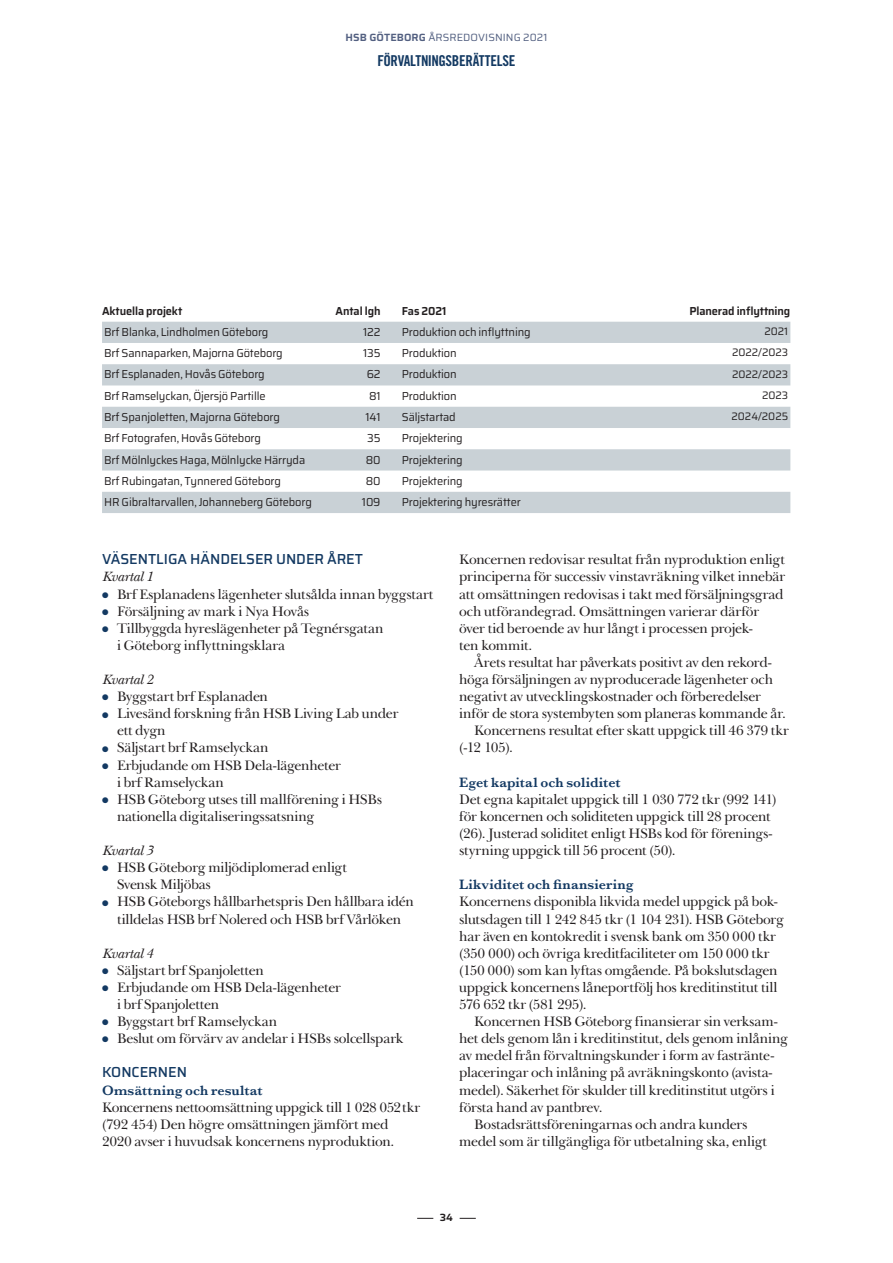
<style>
.page{position:relative;width:893px;height:1263px;background:#fff}
.page>*{position:absolute;margin:0;border:0;box-sizing:border-box;transform-origin:0 0}
.Rubrik_vinjett{font:15px "Trade Gothic LT Pro Bd Cn 20";letter-spacing:-.025em;color:#133962}
._2021_ÅR_Rubrik_2{font:500 14.55px "Saira";color:#133962}
._2021_Bröd{font:14.1px/17.1px "New Baskerville IT Cby BT";letter-spacing:-.02em;color:#231f20}
._2021_Bröd_indrag{font:14.1px/17.1px "New Baskerville IT Cby BT";letter-spacing:-.02em;color:#231f20}
._2021_ÅR_Rubrik_3{font:600 14.1px "Baskerville";letter-spacing:.005em;color:#133962}
._2021_Bröd-2{font:italic 14.1px "New Baskerville";letter-spacing:-.02em;color:#231f20}
._2021_FIN_Tabelltext{font:11.55px "Saira";letter-spacing:-.01em;color:#231f20;scale:.95 1}
._2021_FIN_Tabelltext-2{font:600 11.55px "Saira";letter-spacing:-.01em;color:#231f20;scale:.95 1}
._2021_Tabelltext_hög{font:10.8px "Saira";color:#231f20}
.t1{font:10.5px "Saira";letter-spacing:.01em;color:#536081}
.t2{font:600 10.5px "Saira";color:#231f20}
.s1{font-weight:600}
.s2{color:#133962}
</style>
<div class="page">
<svg style="left:417px;top:1218px;width:16px;height:1px"></svg>
<svg style="left:460px;top:1218px;width:16px;height:1px"></svg>
<svg style="left:102px;top:322px;width:688px;height:191px;fill:#c9d1d6"></svg>
<p class="t1" style="left:346px;top:29px;width:203px"><span class="s1">HSB GÖTEBORG</span> ÅRSREDOVISNING 2021</p>
<p class="Rubrik_vinjett" style="left:377px;top:52px;width:140px">FÖRVALTNINGSBERÄTTELSE</p>
<p class="_2021_FIN_Tabelltext-2" style="left:102px;top:302px;width:86px">Aktuella projekt</p>
<p class="_2021_FIN_Tabelltext-2" style="left:336px;top:302px;width:49px">Antal lgh</p>
<p class="_2021_FIN_Tabelltext-2" style="left:402px;top:302px;width:48px">Fas 2021</p>
<p class="_2021_FIN_Tabelltext-2" style="left:689px;top:302px;width:108px">Planerad inflyttning</p>
<p class="_2021_FIN_Tabelltext" style="left:104px;top:322px;width:174px">Brf Blanka, Lindholmen Göteborg</p>
<p class="_2021_FIN_Tabelltext" style="left:363px;top:322px;width:20px">122</p>
<p class="_2021_FIN_Tabelltext" style="left:402px;top:322px;width:137px">Produktion och inflyttning</p>
<p class="_2021_Tabelltext_hög" style="left:764px;top:322px;width:25px">2021</p>
<p class="_2021_FIN_Tabelltext" style="left:104px;top:344px;width:190px">Brf Sannaparken, Majorna Göteborg</p>
<p class="_2021_FIN_Tabelltext" style="left:363px;top:344px;width:20px">135</p>
<p class="_2021_FIN_Tabelltext" style="left:402px;top:344px;width:59px">Produktion</p>
<p class="_2021_Tabelltext_hög" style="left:732px;top:344px;width:58px">2022/2023</p>
<p class="_2021_FIN_Tabelltext" style="left:104px;top:365px;width:171px">Brf Esplanaden, Hovås Göteborg</p>
<p class="_2021_FIN_Tabelltext" style="left:367px;top:365px;width:16px">62</p>
<p class="_2021_FIN_Tabelltext" style="left:402px;top:365px;width:59px">Produktion</p>
<p class="_2021_Tabelltext_hög" style="left:732px;top:365px;width:58px">2022/2023</p>
<p class="_2021_FIN_Tabelltext" style="left:104px;top:386px;width:171px">Brf Ramselyckan, Öjersjö Partille</p>
<p class="_2021_FIN_Tabelltext" style="left:369px;top:386px;width:14px">81</p>
<p class="_2021_FIN_Tabelltext" style="left:402px;top:386px;width:59px">Produktion</p>
<p class="_2021_Tabelltext_hög" style="left:762px;top:386px;width:28px">2023</p>
<p class="_2021_FIN_Tabelltext" style="left:104px;top:407px;width:187px">Brf Spanjoletten, Majorna Göteborg</p>
<p class="_2021_FIN_Tabelltext" style="left:365px;top:407px;width:17px">141</p>
<p class="_2021_FIN_Tabelltext" style="left:402px;top:407px;width:58px">Säljstartad</p>
<p class="_2021_Tabelltext_hög" style="left:731px;top:408px;width:58px">2024/2025</p>
<p class="_2021_FIN_Tabelltext" style="left:104px;top:429px;width:167px">Brf Fotografen, Hovås Göteborg</p>
<p class="_2021_FIN_Tabelltext" style="left:367px;top:429px;width:16px">35</p>
<p class="_2021_FIN_Tabelltext" style="left:402px;top:429px;width:66px">Projektering</p>
<p class="_2021_FIN_Tabelltext" style="left:104px;top:450px;width:213px">Brf Mölnlyckes Haga, Mölnlycke Härryda</p>
<p class="_2021_FIN_Tabelltext" style="left:366px;top:450px;width:17px">80</p>
<p class="_2021_FIN_Tabelltext" style="left:402px;top:450px;width:66px">Projektering</p>
<p class="_2021_FIN_Tabelltext" style="left:104px;top:471px;width:188px">Brf Rubingatan, Tynnered Göteborg</p>
<p class="_2021_FIN_Tabelltext" style="left:366px;top:471px;width:17px">80</p>
<p class="_2021_FIN_Tabelltext" style="left:402px;top:471px;width:66px">Projektering</p>
<p class="_2021_FIN_Tabelltext" style="left:104px;top:493px;width:220px">HR Gibraltarvallen, Johanneberg Göteborg</p>
<p class="_2021_FIN_Tabelltext" style="left:362px;top:493px;width:21px">109</p>
<p class="_2021_FIN_Tabelltext" style="left:402px;top:493px;width:127px">Projektering hyresrätter</p>
<p class="_2021_ÅR_Rubrik_2" style="left:102px;top:547px;width:262px">VÄSENTLIGA HÄNDELSER UNDER ÅRET</p>
<p class="_2021_Bröd-2" style="left:102px;top:569px;width:53px">Kvartal 1</p>
<p class="_2021_Bröd" style="left:102px;top:585px;width:333px"><span class="s2">●</span> Brf Esplanadens lägenheter slutsålda innan byggstart</p>
<p class="_2021_Bröd" style="left:102px;top:602px;width:209px"><span class="s2">●</span> Försäljning av mark i Nya Hovås</p>
<p class="_2021_Bröd" style="left:117px;top:619px;width:268px;text-indent:-15px"><span class="s2">●</span> Tillbyggda hyreslägenheter på Tegnérsgatan i -Göteborg inflyttningsklara</p>
<p class="_2021_Bröd-2" style="left:102px;top:671px;width:53px">Kvartal 2</p>
<p class="_2021_Bröd" style="left:102px;top:688px;width:167px"><span class="s2">●</span> Byggstart brf Esplanaden</p>
<p class="_2021_Bröd" style="left:117px;top:705px;width:283px;text-indent:-15px"><span class="s2">●</span> Livesänd forskning från HSB Living Lab under ett dygn</p>
<p class="_2021_Bröd" style="left:102px;top:739px;width:168px"><span class="s2">●</span> Säljstart brf Ramselyckan</p>
<p class="_2021_Bröd" style="left:117px;top:756px;width:225px;text-indent:-15px"><span class="s2">●</span> Erbjudande om HSB Dela-lägenheter i brf -Ramselyckan</p>
<p class="_2021_Bröd" style="left:117px;top:790px;width:266px;text-indent:-15px"><span class="s2">●</span> HSB Göteborg utses till mallförening i HSBs nationella digitaliseringssatsning</p>
<p class="_2021_Bröd-2" style="left:102px;top:842px;width:53px">Kvartal 3</p>
<p class="_2021_Bröd" style="left:117px;top:859px;width:231px;text-indent:-15px"><span class="s2">●</span> HSB Göteborg miljödiplomerad enligt<br>Svensk -Miljöbas</p>
<p class="_2021_Bröd" style="left:102px;top:893px;width:313px;text-align:center"><span class="s2">●</span> HSB Göteborgs hållbarhetspris Den hållbara idén tilldelas HSB brf Nolered och HSB brf Vårlöken</p>
<p class="_2021_Bröd-2" style="left:102px;top:945px;width:53px">Kvartal 4</p>
<p class="_2021_Bröd" style="left:102px;top:961px;width:163px"><span class="s2">●</span> Säljstart brf Spanjoletten</p>
<p class="_2021_Bröd" style="left:117px;top:979px;width:225px;text-indent:-15px"><span class="s2">●</span> Erbjudande om HSB Dela-lägenheter i brf Spanjoletten</p>
<p class="_2021_Bröd" style="left:102px;top:1013px;width:177px"><span class="s2">●</span> Byggstart brf Ramselyckan</p>
<p class="_2021_Bröd" style="left:102px;top:1030px;width:303px"><span class="s2">●</span> Beslut om förvärv av andelar i HSBs solcellspark</p>
<p class="_2021_ÅR_Rubrik_2" style="left:102px;top:1060px;width:86px">KONCERNEN</p>
<p class="_2021_ÅR_Rubrik_3" style="left:102px;top:1080px;width:162px">Omsättning och resultat</p>
<p class="_2021_Bröd" style="left:102px;top:1098px;width:320px">Koncernens nettoomsättning uppgick till 1 028 052tkr (792 454) Den högre omsättningen jämfört med<br>2020 avser i huvudsak koncernens nyproduktion.</p>
<p class="_2021_Bröd" style="left:459px;top:551px;width:328px">Koncernen redovisar resultat från nyproduktion enligt principerna för successiv vinstavräkning vilket innebär att omsättningen redovisas i takt med försäljningsgrad och utförandegrad. Omsättningen varierar därför över tid beroende av hur långt i processen projek-<br>ten -kommit.</p>
<p class="_2021_Bröd_indrag" style="left:459px;top:654px;width:328px;text-indent:15px">Årets resultat har påverkats positivt av den rekord&shy;höga försäljningen av nyproducerade lägenheter och negativt av utvecklingskostnader och förberedelser inför de stora systembyten som planeras kommande år.</p>
<p class="_2021_Bröd_indrag" style="left:459px;top:722px;width:331px;text-indent:15px">Koncernens resultat efter skatt uppgick till 46 379 tkr (-12 105).</p>
<p class="_2021_ÅR_Rubrik_3" style="left:459px;top:772px;width:163px">Eget kapital och soliditet</p>
<p class="_2021_Bröd" style="left:459px;top:790px;width:319px">Det egna kapitalet uppgick till 1 030 772 tkr (992 141) för koncernen och soliditeten uppgick till 28 procent (26). Justerad soliditet enligt HSBs kod för förenings&shy;styrning uppgick till 56 procent (50).</p>
<p class="_2021_ÅR_Rubrik_3" style="left:459px;top:875px;width:176px">Likviditet och finansiering</p>
<p class="_2021_Bröd" style="left:459px;top:893px;width:326px">Koncernens disponibla likvida medel uppgick på bok&shy;slutsdagen till 1 242 845 tkr (1 104 231). HSB Göteborg har även en kontokredit i svensk bank om 350 000 tkr (350 000) och övriga kreditfaciliteter om 150 000 tkr (150 000) som kan lyftas omgående. På bokslutsdagen uppgick koncernens låneportfölj hos kreditinstitut till 576 652 tkr (581 295).</p>
<p class="_2021_Bröd_indrag" style="left:459px;top:1013px;width:330px;text-indent:15px">Koncernen HSB Göteborg finansierar sin verksam&shy;het dels genom lån i kreditinstitut, dels genom inlåning av medel från förvaltningskunder i form av fastränte&shy;placeringar och inlåning på avräkningskonto (avista&shy;medel). Säkerhet för skulder till kreditinstitut utgörs i första hand av pantbrev.</p>
<p class="_2021_Bröd_indrag" style="left:459px;top:1115px;width:309px;text-align:center">Bostadsrättsföreningarnas och andra kunders medel som är tillgängliga för utbetalning ska, enligt</p>
<p class="t2" style="left:440px;top:1210px;width:15px">34</p>
</div>
